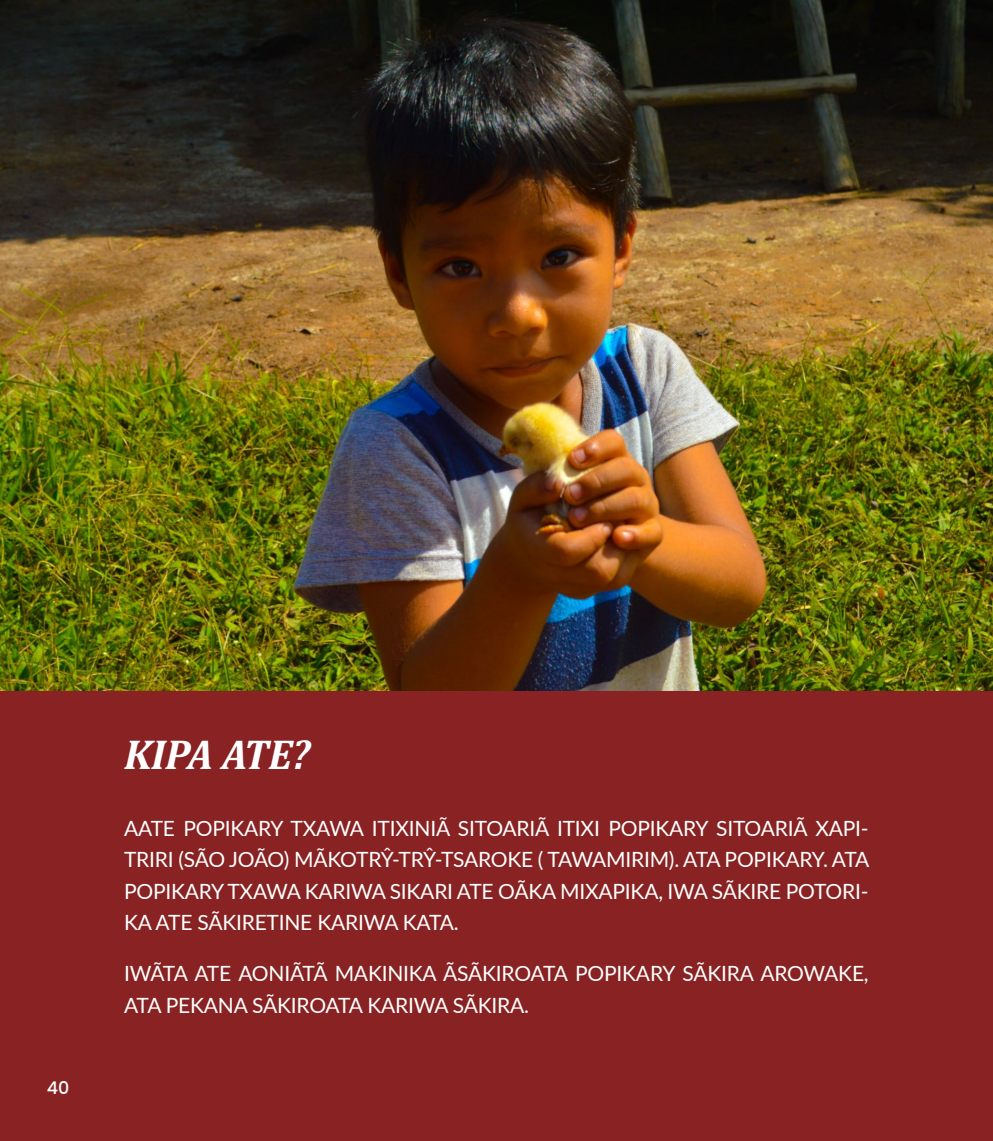
<style>
.page{position:relative;width:993px;height:1141px;background:#fff}
.page>*{position:absolute;margin:0;border:0;box-sizing:border-box;transform-origin:0 0}
.t1{font:italic 700 42px "Cambria";letter-spacing:-.01em;color:#fff}
.t2{font:21px/31.5px "Lato";letter-spacing:-.01em;color:#fff;text-align:justify}
.t3{font:500 17.5px "Poppins";color:#fff}
</style>
<div class="page">
<div style="left:0;top:690px;width:992px;height:451px;background:#882223"></div>
<img style="left:0;top:0;width:992px;height:690px">
<p class="t3" style="left:47px;top:1078px;width:24px">40</p>
<h1 class="t1" style="left:124px;top:725px;width:187px">KIPA ATE?</h1>
<p class="t2" style="left:124px;top:811px;width:746px">AATE POPIKARY TXAWA ITIXINIÃ SITOARIÃ ITIXI POPIKARY SITOARIÃ XAPI-TRIRI (SÃO JOÃO) MÃKOTRŶ-TRŶ-TSAROKE ( TAWAMIRIM). ATA POPIKARY. ATA POPIKARY TXAWA KARIWA SIKARI ATE OÃKA MIXAPIKA, IWA SÃKIRE POTORI-KA ATE SÃKIRETINE KARIWA KATA.</p>
<p class="t2" style="left:124px;top:957px;width:745px">IWÃTA ATE AONIÃTÃ MAKINIKA ÃSÃKIROATA POPIKARY SÃKIRA AROWAKE,<br>ATA PEKANA SÃKIROATA KARIWA SÃKIRA.</p>
</div>
